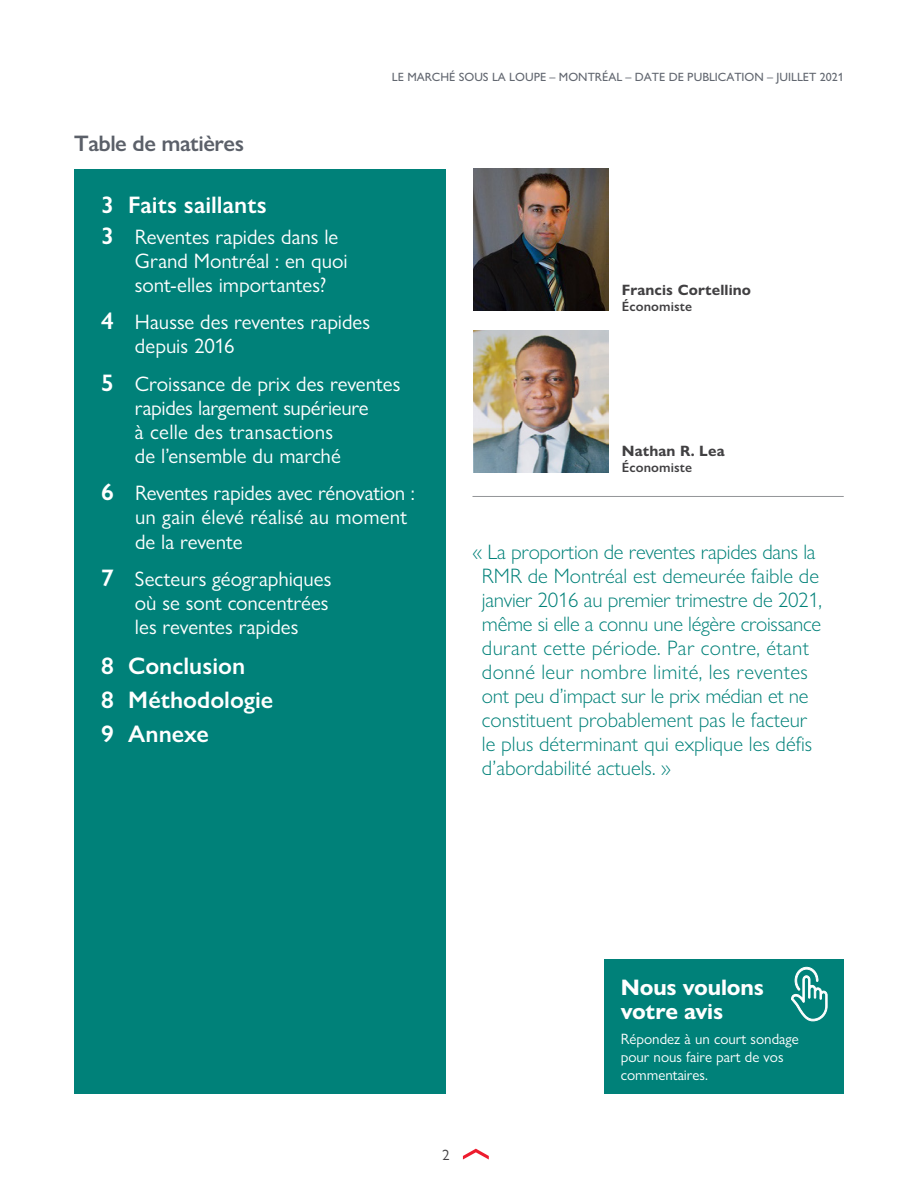
<style>
.page{position:relative;width:918px;height:1188px;background:#fff}
.page>*{position:absolute;margin:0;border:0;box-sizing:border-box;transform-origin:0 0}
.t1{font:600 24px "Gill Sans Nova";color:#fff}
.t2{font:700 22.5px/24px "Gill Sans Nova";letter-spacing:-.005em;color:#fff}
.t3{font:600 22.5px "Gill Sans Nova";letter-spacing:-.02em;color:#5b6069}
.P_Quote{font:300 21px/24px "Gill Sans Nova";color:#008179}
.t4{font:21px/24px "Gill Sans Nova";letter-spacing:-.005em;color:#fff}
.t5{font:15px/18px "Gill Sans Nova";color:#fff}
.P_Author_name{font:700 15px "Gill Sans Nova";letter-spacing:.01em;color:#414042}
.t6{font:15px "Gill Sans Nova";color:#414042}
.P_Author_name-2{font:600 13.5px "Gill Sans Nova";letter-spacing:.01em;color:#414042}
.t7{font:500 12px "Gill Sans Nova";color:#626770}
.s1{font-weight:600;font-size:24px}
</style>
<div class="page">
<svg style="left:463px;top:1149px;width:26px;height:11px"></svg>
<div style="left:74px;top:169px;width:372px;height:925px;background:#008179"></div>
<hr style="left:472px;top:496px;width:372px;height:1px;background:#939598">
<div style="left:604px;top:959px;width:240px;height:135px;background:#008179"></div>
<svg style="left:791px;top:967px;width:37px;height:54px"></svg>
<img style="left:473px;top:169px;width:135px;height:141px">
<img style="left:473px;top:331px;width:135px;height:141px">
<h2 class="t3" style="left:74px;top:130px;width:171px">Table de matières</h2>
<p class="t7" style="left:392px;top:70px;width:453px">LE MARCHÉ SOUS LA LOUPE – MONTRÉAL – DATE DE PUBLICATION – JUILLET 2021</p>
<p class="t1" style="left:101px;top:190px;width:167px">3 Faits saillants</p>
<p class="t4" style="left:135px;top:225px;width:214px;text-indent:-34px"><span class="s1">3</span> Reventes rapides dans le<br>Grand Montréal : en quoi sont-elles importantes?</p>
<p class="t4" style="left:135px;top:310px;width:237px;text-indent:-34px"><span class="s1">4</span> Hausse des reventes rapides depuis 2016</p>
<p class="t4" style="left:135px;top:372px;width:267px;text-indent:-34px"><span class="s1">5</span> Croissance de prix des reventes rapides largement supérieure<br>à celle des transactions<br>de l’ensemble du marché</p>
<p class="t4" style="left:135px;top:481px;width:281px;text-indent:-34px"><span class="s1">6</span> Reventes rapides avec rénovation : un gain élevé réalisé au moment de la revente</p>
<p class="t4" style="left:135px;top:567px;width:198px;text-indent:-34px"><span class="s1">7</span> Secteurs géographiques où se sont concentrées les reventes rapides</p>
<p class="t1" style="left:101px;top:652px;width:145px">8 Conclusion</p>
<p class="t1" style="left:101px;top:685px;width:174px">8 Méthodologie</p>
<p class="t1" style="left:101px;top:719px;width:109px">9 Annexe</p>
<p class="P_Author_name" style="left:622px;top:280px;width:131px">Francis Cortellino</p>
<p class="P_Author_name-2" style="left:622px;top:298px;width:72px">Économiste</p>
<p class="P_Author_name" style="left:622px;top:441px;width:104px">Nathan R. Lea</p>
<p class="P_Author_name-2" style="left:622px;top:459px;width:72px">Économiste</p>
<p class="P_Quote" style="left:482px;top:539px;width:342px;text-indent:-9px">« La proportion de reventes rapides dans la RMR de Montréal est demeurée faible de janvier 2016 au premier trimestre de 2021, même si elle a connu une légère croissance durant cette période. Par contre, étant donné leur nombre limité, les reventes ont peu d’impact sur le prix médian et ne constituent probablement pas le facteur le plus déterminant qui explique les défis d’abordabilité actuels. »</p>
<p class="t6" style="left:442px;top:1145px;width:9px">2</p>
<h2 class="t2" style="left:621px;top:976px;width:145px">Nous voulons votre avis</h2>
<p class="t5" style="left:621px;top:1030px;width:180px">Répondez à un court sondage pour nous faire part de vos commentaires.</p>
</div>
